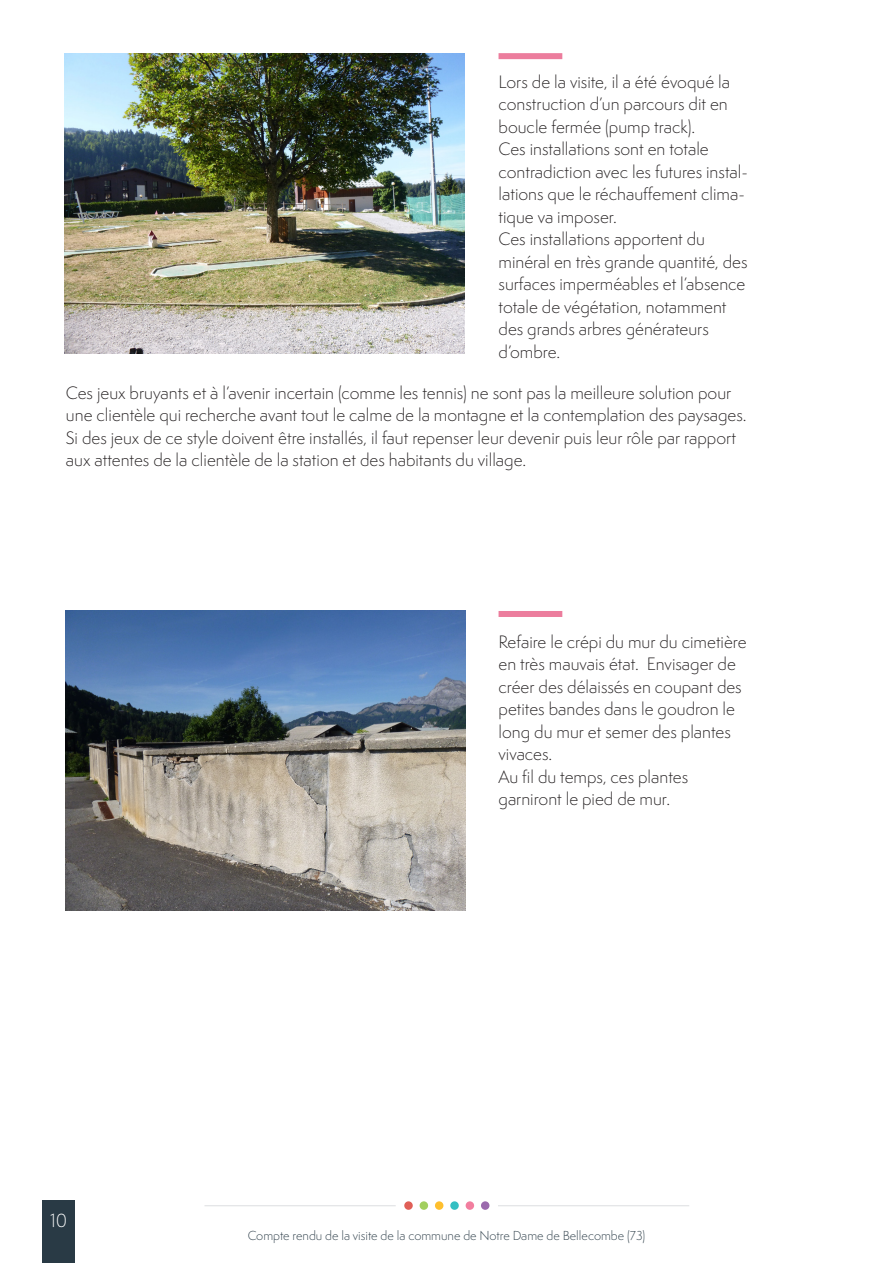
<style>
.page{position:relative;width:893px;height:1263px;background:#fff}
.page>*{position:absolute;margin:0;border:0;box-sizing:border-box;transform-origin:0 0}
.t1{font:300 17.55px "Semplicita Pro";color:#fff}
.t2{font:300 16.5px/22.5px "Semplicita Pro";color:#231f20}
.t3{font:300 12px "Semplicita Pro";color:#293a45}
</style>
<div class="page">
<hr style="left:498px;top:1205px;width:191px;height:1px;background:#dedfe1">
<hr style="left:204px;top:1205px;width:192px;height:1px;background:#dedfe1">
<div style="left:404px;top:1201px;width:9px;height:9px;background:#e05f57;border-radius:50%"></div>
<div style="left:420px;top:1201px;width:8px;height:9px;background:#a2cf5f;border-radius:50%"></div>
<div style="left:435px;top:1201px;width:8px;height:9px;background:#febf2e;border-radius:50%"></div>
<div style="left:450px;top:1201px;width:9px;height:9px;background:#35bfc2;border-radius:50%"></div>
<div style="left:466px;top:1201px;width:8px;height:9px;background:#f27e9f;border-radius:50%"></div>
<div style="left:481px;top:1201px;width:8px;height:9px;background:#9b6aad;border-radius:50%"></div>
<div style="left:42px;top:1200px;width:32px;height:63px;background:#293a45"></div>
<div style="left:498px;top:53px;width:64px;height:6px;background:#ec7d9d"></div>
<div style="left:499px;top:611px;width:63px;height:6px;background:#ec7d9d"></div>
<img style="left:66px;top:611px;width:400px;height:300px">
<img style="left:65px;top:54px;width:399px;height:299px">
<p class="t2" style="left:498px;top:70px;width:233px">Lors de la visite, il a été évoqué la construction d’un parcours dit en boucle fermée (pump track).</p>
<p class="t2" style="left:498px;top:138px;width:251px">Ces installations sont en totale contradiction avec les futures instal&shy;lations que le réchauffement clima&shy;tique va imposer.</p>
<p class="t2" style="left:498px;top:228px;width:250px">Ces installations apportent du minéral en très grande quantité, des surfaces imperméables et l’absence totale de végétation, notamment des grands arbres générateurs d’ombre.</p>
<p class="t2" style="left:66px;top:381px;width:682px">Ces jeux bruyants et à l’avenir incertain (comme les tennis) ne sont pas la meilleure solution pour une clientèle qui recherche avant tout le calme de la montagne et la contemplation des paysages.</p>
<p class="t2" style="left:66px;top:426px;width:671px">Si des jeux de ce style doivent être installés, il faut repenser leur devenir puis leur rôle par rapport aux attentes de la clientèle de la station et des habitants du village.</p>
<p class="t1" style="left:50px;top:1209px;width:19px">10</p>
<p class="t2" style="left:499px;top:630px;width:250px">Refaire le crépi du mur du cimetière en très mauvais état. Envisager de créer des délaissés en coupant des petites bandes dans le goudron le long du mur et semer des plantes vivaces.</p>
<p class="t2" style="left:499px;top:765px;width:191px">Au fil du temps, ces plantes garniront le pied de mur.</p>
<p class="t3" style="left:248px;top:1227px;width:399px">Compte rendu de la visite de la commune de Notre Dame de Bellecombe (73)</p>
</div>
